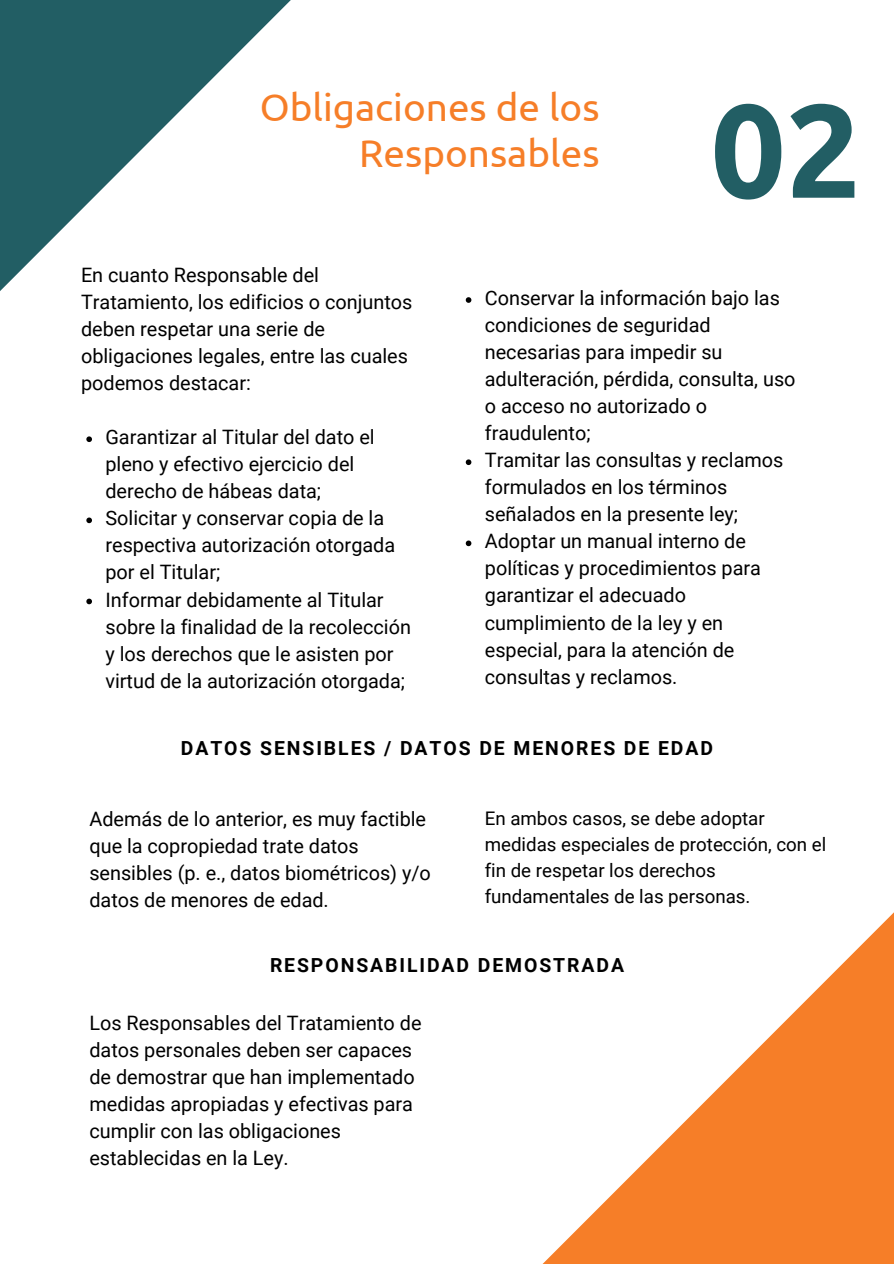
<style>
.page{position:relative;width:894px;height:1264px;background:#fff}
.page>*{position:absolute;margin:0;border:0;box-sizing:border-box;transform-origin:0 0}
.t1{font:700 132.45px "Ubuntu";color:#225e64}
.t2{font:38.55px/46.2px "Ubuntu";color:#f67e28;text-align:right}
.t3{font:19.8px/27px "Roboto";color:#000}
.t4{font:700 19.35px "Roboto";letter-spacing:.1em;color:#000}
.t5{font:18.75px/26px "Roboto";color:#000}
</style>
<div class="page">
<svg style="left:0;top:0;width:291px;height:291px;fill:#225e64"></svg>
<svg style="left:543px;top:913px;width:350px;height:350px"></svg>
<svg style="left:86px;top:436px;width:6px;height:6px"></svg>
<svg style="left:86px;top:517px;width:6px;height:6px"></svg>
<svg style="left:86px;top:598px;width:6px;height:6px"></svg>
<svg style="left:465px;top:297px;width:6px;height:6px"></svg>
<svg style="left:465px;top:459px;width:6px;height:6px"></svg>
<svg style="left:465px;top:540px;width:6px;height:6px"></svg>
<p class="t2" style="left:259px;top:84px;width:341px">Obligaciones de los<br>Responsables</p>
<p class="t1" style="left:710px;top:74px;width:152px">02</p>
<p class="t3" style="left:81px;top:262px;width:333px">En cuanto Responsable del<br>Tratamiento, los edificios o conjuntos deben respetar una serie de obligaciones legales, entre las cuales podemos destacar:</p>
<p class="t3" style="left:105px;top:424px;width:271px">Garantizar al Titular del dato el pleno y efectivo ejercicio del derecho de hábeas data;</p>
<p class="t3" style="left:105px;top:505px;width:291px">Solicitar y conservar copia de la respectiva autorización otorgada por el Titular;</p>
<p class="t3" style="left:105px;top:586px;width:307px">Informar debidamente al Titular sobre la finalidad de la recolección y los derechos que le asisten por virtud de la autorización otorgada;</p>
<p class="t3" style="left:484px;top:285px;width:312px">Conservar la información bajo las condiciones de seguridad necesarias para impedir su adulteración, pérdida, consulta, uso o acceso no autorizado o fraudulento;</p>
<p class="t3" style="left:484px;top:447px;width:300px">Tramitar las consultas y reclamos formulados en los términos señalados en la presente ley;</p>
<p class="t3" style="left:484px;top:528px;width:277px">Adoptar un manual interno de políticas y procedimientos para garantizar el adecuado cumplimiento de la ley y en especial, para la atención de consultas y reclamos.</p>
<p class="t4" style="left:181px;top:737px;width:533px">DATOS SENSIBLES / DATOS DE MENORES DE EDAD</p>
<p class="t3" style="left:89px;top:805px;width:343px">Además de lo anterior, es muy factible que la copropiedad trate datos sensibles (p. e., datos biométricos) y/o datos de menores de edad.</p>
<p class="t5" style="left:484px;top:805px;width:343px">En ambos casos, se debe adoptar medidas especiales de protección, con el fin de respetar los derechos fundamentales de las personas.</p>
<p class="t4" style="left:270px;top:953px;width:355px">RESPONSABILIDAD DEMOSTRADA</p>
<p class="t3" style="left:89px;top:1010px;width:333px">Los Responsables del Tratamiento de datos personales deben ser capaces de demostrar que han implementado medidas apropiadas y efectivas para</p>
<p class="t3" style="left:89px;top:1118px;width:253px">cumplir con las obligaciones establecidas en la Ley.</p>
</div>
